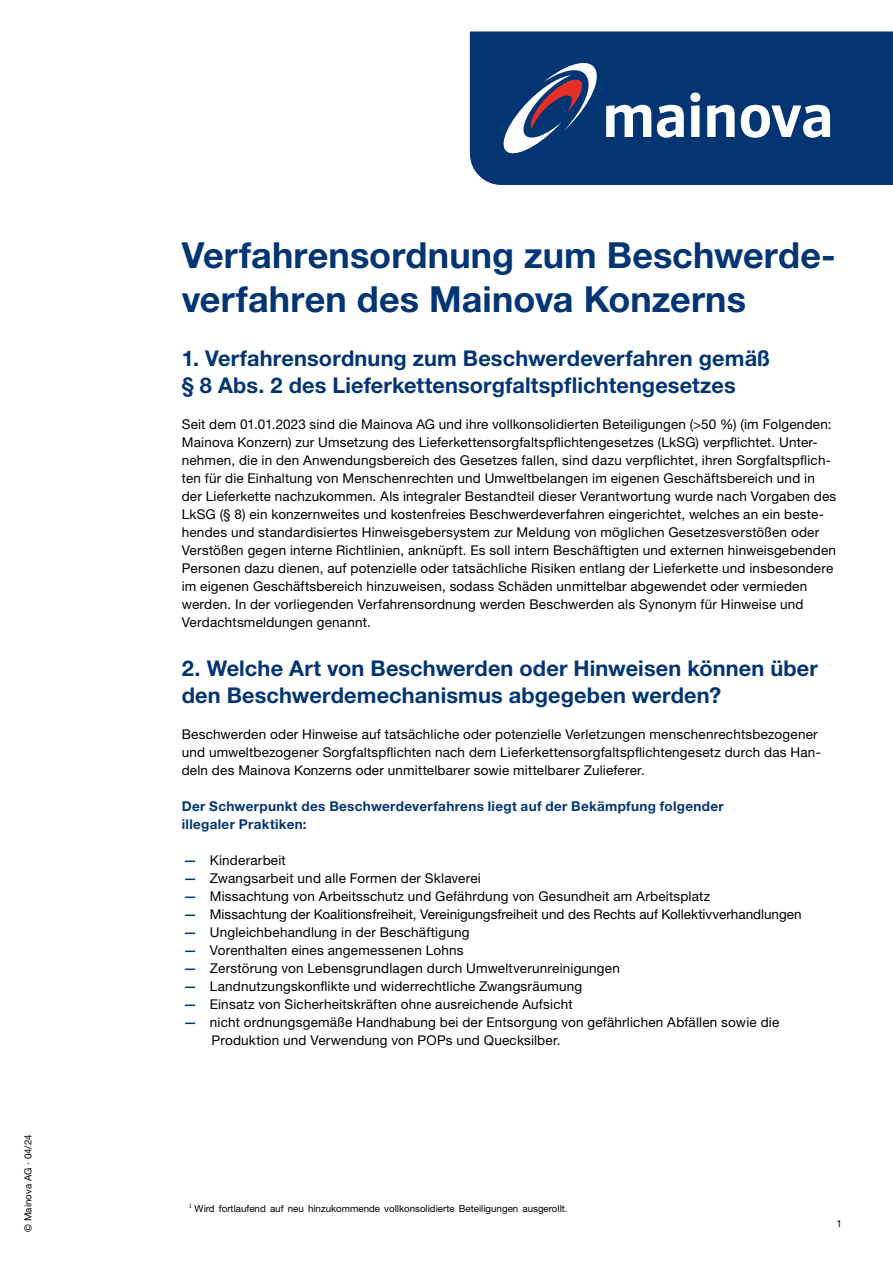
<style>
.page{position:relative;width:893px;height:1263px;background:#fff}
.page>*{position:absolute;margin:0;border:0;box-sizing:border-box;transform-origin:0 0}
.t1{font:700 36px/43.5px "Helvetica Neue LT Pro";letter-spacing:.005em;color:#033572}
.t2{font:700 21.75px/27px "Helvetica Neue LT Pro";letter-spacing:.005em;color:#033572}
.t3{font:13.5px/18px "Helvetica Neue LT Pro";letter-spacing:.015em;color:#000}
.t4{font:700 13.5px/18px "Helvetica Neue LT Pro";letter-spacing:.025em;color:#033572}
.t5{font:9.75px "Helvetica Neue LT Pro";color:#000}
.s1{font-weight:500;color:#033572}
</style>
<div class="page">
<div style="left:470px;top:31px;width:423px;height:154px;background:#033572"></div>
<svg style="left:499px;top:58px;width:331px;height:100px"></svg>
<p class="t5" style="left:22px;top:1231px;width:99px;rotate:-90deg">© Mainova AG · 04/24</p>
<h1 class="t1" style="left:182px;top:233px;width:656px">Verfahrensordnung zum Beschwerde&shy;verfahren des Mainova Konzerns</h1>
<h2 class="t2" style="left:182px;top:344px;width:590px">1. Verfahrensordnung zum Beschwerdeverfahren gemäß § 8 Abs. 2 des Lieferkettensorgfaltspflichtengesetzes</h2>
<p class="t3" style="left:182px;top:415px;width:656px">Seit dem 01.01.2023 sind die Mainova AG und ihre vollkonsolidierten Beteiligungen (&gt;50 %) (im Folgenden:<br>Mainova Konzern) zur Umsetzung des Lieferkettensorgfaltspflichtengesetzes (LkSG) verpflichtet. Unter&shy;nehmen, die in den Anwendungsbereich des Gesetzes fallen, sind dazu verpflichtet, ihren Sorgfaltspflich&shy;ten für die Einhaltung von Menschenrechten und Umweltbelangen im eigenen Geschäftsbereich und in der Lieferkette nachzukommen. Als integraler Bestandteil dieser Verantwortung wurde nach Vorgaben des LkSG (§ 8) ein konzernweites und kostenfreies Beschwerdeverfahren eingerichtet, welches an ein beste&shy;hendes und standardisiertes Hinweisgebersystem zur Meldung von möglichen Gesetzesverstößen oder Verstößen gegen interne Richtlinien, anknüpft. Es soll intern Beschäftigten und externen hinweisgebenden Personen dazu dienen, auf potenzielle oder tatsächliche Risiken entlang der Lieferkette und insbesondere im eigenen Geschäftsbereich hinzuweisen, sodass Schäden unmittelbar abgewendet oder vermieden werden. In der vorliegenden Verfahrensordnung werden Beschwerden als Synonym für Hinweise und Verdachtsmeldungen genannt.</p>
<h2 class="t2" style="left:182px;top:654px;width:638px">2. Welche Art von Beschwerden oder Hinweisen können über den Beschwerdemechanismus abgegeben werden?</h2>
<p class="t3" style="left:182px;top:725px;width:641px">Beschwerden oder Hinweise auf tatsächliche oder potenzielle Verletzungen menschenrechtsbezogener und umweltbezogener Sorgfaltspflichten nach dem Lieferkettensorgfaltspflichtengesetz durch das Han&shy;deln des Mainova Konzerns oder unmittelbarer sowie mittelbarer Zulieferer.</p>
<p class="t4" style="left:182px;top:797px;width:543px">Der Schwerpunkt des Beschwerdeverfahrens liegt auf der Bekämpfung folgender illegaler Praktiken:</p>
<p class="t3" style="left:183px;top:851px;width:104px"><span class="s1">—</span> Kinderarbeit</p>
<p class="t3" style="left:183px;top:869px;width:299px"><span class="s1">—</span> Zwangsarbeit und alle Formen der Sklaverei</p>
<p class="t3" style="left:183px;top:887px;width:528px"><span class="s1">—</span> Missachtung von Arbeitsschutz und Gefährdung von Gesundheit am Arbeitsplatz</p>
<p class="t3" style="left:183px;top:905px;width:620px"><span class="s1">—</span> Missachtung der Koalitionsfreiheit, Vereinigungsfreiheit und des Rechts auf Kollektivverhandlungen</p>
<p class="t3" style="left:183px;top:923px;width:287px"><span class="s1">—</span> Ungleichbehandlung in der Beschäftigung</p>
<p class="t3" style="left:183px;top:941px;width:282px"><span class="s1">—</span> Vorenthalten eines angemessenen Lohns</p>
<p class="t3" style="left:183px;top:959px;width:438px"><span class="s1">—</span> Zerstörung von Lebensgrundlagen durch Umweltverunreinigungen</p>
<p class="t3" style="left:183px;top:977px;width:400px"><span class="s1">—</span> Landnutzungskonflikte und widerrechtliche Zwangsräumung</p>
<p class="t3" style="left:183px;top:995px;width:391px"><span class="s1">—</span> Einsatz von Sicherheitskräften ohne ausreichende Aufsicht</p>
<p class="t3" style="left:212px;top:1013px;width:569px;text-indent:-28px"><span class="s1">—</span> nicht ordnungsgemäße Handhabung bei der Entsorgung von gefährlichen Abfällen sowie die<br>Produktion und Verwendung von POPs und Quecksilber.</p>
<p class="t5" style="left:189px;top:1202px;width:380px"><sup>1</sup> Wird fortlaufend auf neu hinzukommende vollkonsolidierte Beteiligungen ausgerollt.</p>
<p class="t5" style="left:836px;top:1218px;width:7px">1</p>
</div>
